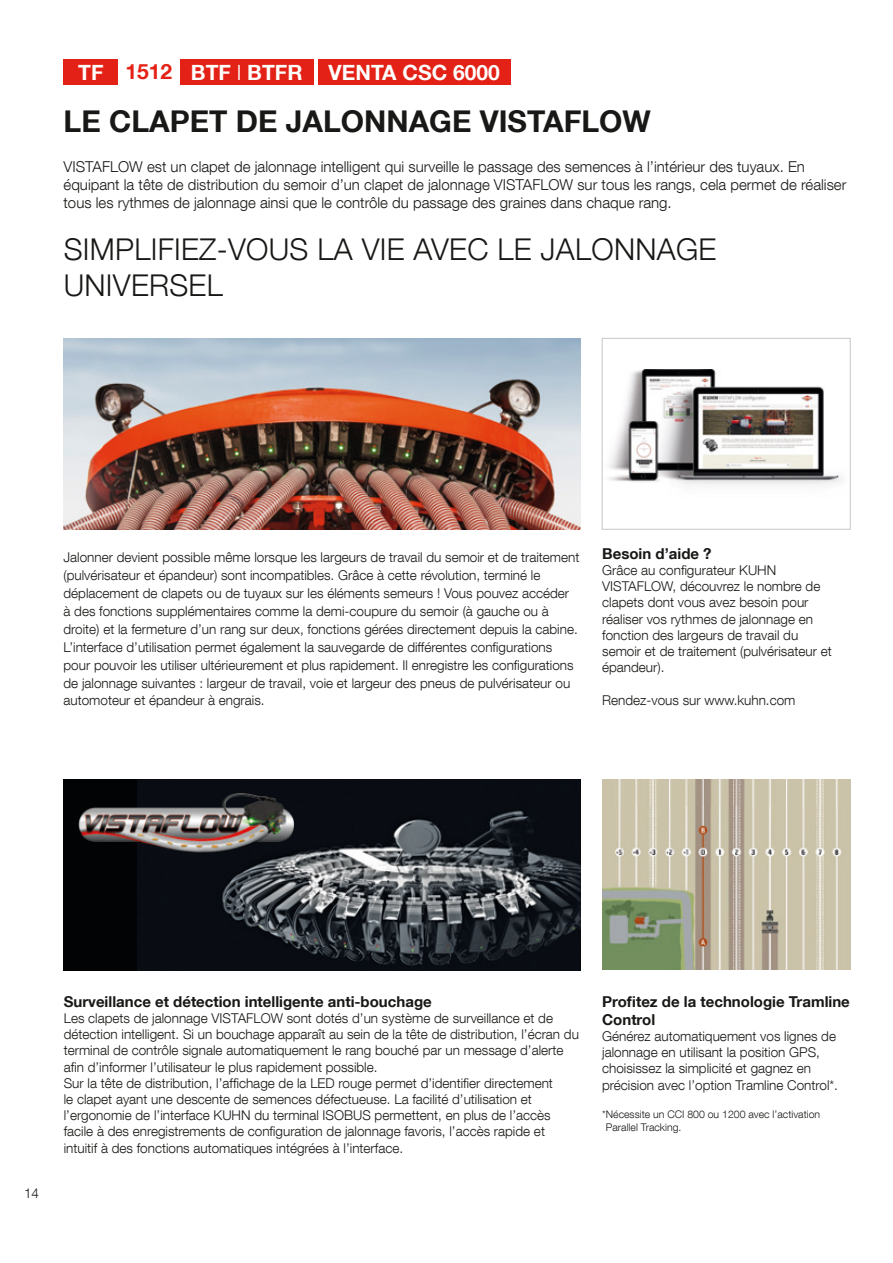
<style>
.page{position:relative;width:893px;height:1263px;background:#fff}
.page>*{position:absolute;margin:0;border:0;box-sizing:border-box;transform-origin:0 0}
.t1{font:300 30px/36px "Helvetica Neue LT Com";letter-spacing:.01em;color:#181816}
.t2{font:700 30px "Helvetica Neue LT Com";color:#181816}
.t3{font:700 21px "Helvetica Neue LT Com";color:#fff}
.t4{font:300 15px/18px "Helvetica Neue LT Com";color:#181816}
.t5{font:700 15px/18px "Helvetica Neue LT Com";color:#181816}
.t6{font:300 13.5px/16.2px "Helvetica Neue LT Com";color:#181816}
.t7{font:300 10.5px/12.6px "Helvetica Neue LT Com";color:#181816}
.s1{color:#e42116}
.s2{font-weight:300}
</style>
<div class="page">
<img style="left:64px;top:338px;width:516px;height:191px">
<div style="left:64px;top:779px;width:516px;height:192px;background:#020304"></div>
<img style="left:138px;top:779px;width:442px;height:192px">
<img style="left:609px;top:370px;width:233px;height:115px">
<div style="left:602px;top:338px;width:248px;height:191px;border:1px solid #c7c7c8"></div>
<img style="left:78px;top:794px;width:216px;height:60px">
<img style="left:602px;top:779px;width:248px;height:191px">
<div style="left:180px;top:60px;width:133px;height:25px;background:#e42116"></div>
<div style="left:64px;top:60px;width:54px;height:25px;background:#e42116"></div>
<div style="left:318px;top:60px;width:193px;height:25px;background:#e42116"></div>
<h2 class="t3" style="left:78px;top:59px;width:423px">TF <span class="s1">1512</span> BTF <span class="s2">I</span> BTFR VENTA CSC 6000</h2>
<h1 class="t2" style="left:64px;top:102px;width:589px">LE CLAPET DE JALONNAGE VISTAFLOW</h1>
<p class="t4" style="left:64px;top:158px;width:784px">VISTAFLOW est un clapet de jalonnage intelligent qui surveille le passage des semences à l’intérieur des tuyaux. En équipant la tête de distribution du semoir d’un clapet de jalonnage VISTAFLOW sur tous les rangs, cela permet de réaliser tous les rythmes de jalonnage ainsi que le contrôle du passage des graines dans chaque rang.</p>
<h1 class="t1" style="left:64px;top:230px;width:654px">SIMPLIFIEZ-VOUS LA VIE AVEC LE JALONNAGE<br>UNIVERSEL</h1>
<p class="t6" style="left:64px;top:547px;width:517px;line-height:18px">Jalonner devient possible même lorsque les largeurs de travail du semoir et de traitement (pulvérisateur et épandeur) sont incompatibles. Grâce à cette révolution, terminé le déplacement de clapets ou de tuyaux sur les éléments semeurs ! Vous pouvez accéder à des fonctions supplémentaires comme la demi-coupure du semoir (à gauche ou à droite) et la fermeture d’un rang sur deux, fonctions gérées directement depuis la cabine.<br>L’interface d’utilisation permet également la sauvegarde de différentes configurations pour pouvoir les utiliser ultérieurement et plus rapidement. Il enregistre les configurations de jalonnage suivantes : largeur de travail, voie et largeur des pneus de pulvérisateur ou automoteur et épandeur à engrais.</p>
<p class="t5" style="left:602px;top:544px;width:111px">Besoin d’aide ?</p>
<p class="t6" style="left:602px;top:562px;width:231px">Grâce au configurateur KUHN<br>VISTAFLOW, découvrez le nombre de clapets dont vous avez besoin pour réaliser vos rythmes de jalonnage en fonction des largeurs de travail du semoir et de traitement (pulvérisateur et épandeur).</p>
<p class="t6" style="left:602px;top:691px;width:195px">Rendez-vous sur www.kuhn.com</p>
<p class="t6" style="left:24px;top:1185px;width:16px">14</p>
<p class="t5" style="left:64px;top:992px;width:369px">Surveillance et détection intelligente anti-bouchage</p>
<p class="t6" style="left:64px;top:1010px;width:517px">Les clapets de jalonnage VISTAFLOW sont dotés d’un système de surveillance et de détection intelligent. Si un bouchage apparaît au sein de la tête de distribution, l’écran du terminal de contrôle signale automatiquement le rang bouché par un message d’alerte afin d’informer l’utilisateur le plus rapidement possible.<br>Sur la tête de distribution, l’affichage de la LED rouge permet d’identifier directement<br>le clapet ayant une descente de semences défectueuse. La facilité d’utilisation et l’ergonomie de l’interface KUHN du terminal ISOBUS permettent, en plus de l’accès facile à des enregistrements de configuration de jalonnage favoris, l’accès rapide et intuitif à des fonctions automatiques intégrées à l’interface.</p>
<p class="t5" style="left:602px;top:992px;width:249px">Profitez de la technologie Tramline<br>Control</p>
<p class="t6" style="left:602px;top:1028px;width:237px">Générez automatiquement vos lignes de jalonnage en utilisant la position GPS, choisissez la simplicité et gagnez en précision avec l’option Tramline Control*.</p>
<p class="t7" style="left:606px;top:1108px;width:216px;text-indent:-4px">*Nécessite un CCI 800 ou 1200 avec l’activation<br>Parallel Tracking.</p>
</div>
